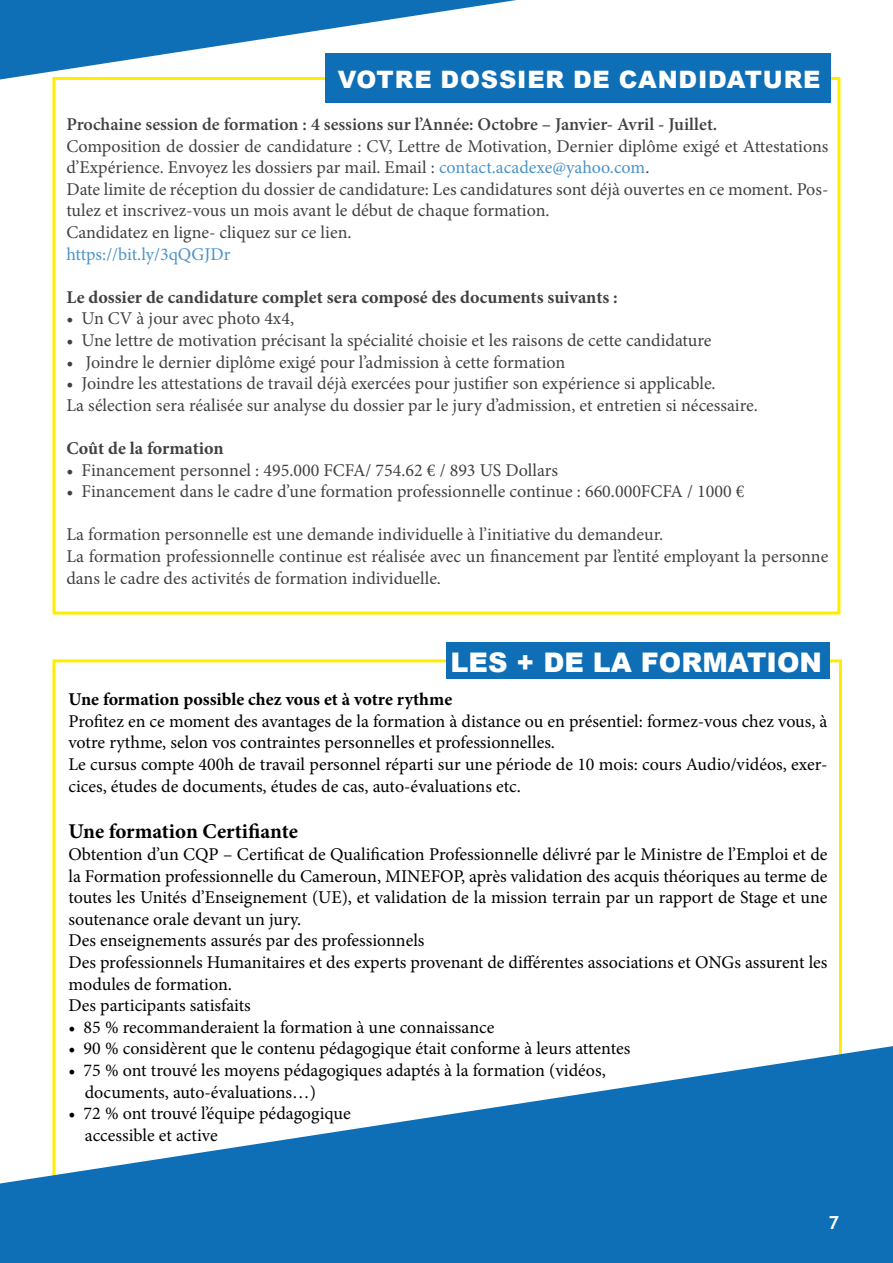
<style>
.page{position:relative;width:893px;height:1263px;background:#fff}
.page>*{position:absolute;margin:0;border:0;box-sizing:border-box;transform-origin:0 0}
.t1{font:900 27px "Arial";color:#fff}
.t2{font:900 24px "Arial";letter-spacing:.035em;color:#fff}
.t3{font:700 21px "Minion Pro";letter-spacing:-.005em;color:#000}
.t4{font:18px/21.6px "Minion Pro";color:#000}
.t5{font:700 18px "Minion Pro";color:#000}
.t6{font:600 18px "Minion Pro";color:#000}
.t7{font:18px "Minion Pro";color:#0e6eb6}
.t8{font:700 18px "Trebuchet MS";color:#fff}
.s1{color:#0e6eb6}
</style>
<div class="page">
<svg style="left:0;top:1046px;width:893px;height:217px;fill:#0e6eb6"></svg>
<div style="left:446px;top:642px;width:384px;height:37px;background:#0e6eb6"></div>
<div style="left:325px;top:54px;width:505px;height:49px;background:#0e6eb6"></div>
<svg style="left:0;top:0;width:517px;height:79px"></svg>
<h2 class="t2" style="left:338px;top:62px;width:484px">VOTRE DOSSIER DE CANDIDATURE</h2>
<p class="t6" style="left:66px;top:112px;width:652px">Prochaine session de formation : 4 sessions sur l’Année: Octobre – Janvier- Avril - Juillet.</p>
<p class="t4" style="left:66px;top:135px;width:764px">Composition de dossier de candidature : CV, Lettre de Motivation, Dernier diplôme exigé et Attestations d’Expérience. Envoyez les dossiers par mail. Email : <span class="s1">contact.acadexe@yahoo.com</span>.<br>Date limite de réception du dossier de candidature: Les candidatures sont déjà ouvertes en ce moment. Pos&shy;tulez et inscrivez-vous un mois avant le début de chaque formation.<br>Candidatez en ligne- cliquez sur ce lien.</p>
<p class="t7" style="left:66px;top:242px;width:165px">https://bit.ly/3qQGJDr</p>
<p class="t5" style="left:66px;top:284px;width:553px">Le dossier de candidature complet sera composé des documents suivants :</p>
<p class="t4" style="left:66px;top:308px;width:229px">• Un CV à jour avec photo 4x4,</p>
<p class="t4" style="left:66px;top:330px;width:647px">• Une lettre de motivation précisant la spécialité choisie et les raisons de cette candidature</p>
<p class="t4" style="left:66px;top:351px;width:501px">• Joindre le dernier diplôme exigé pour l’admission à cette formation</p>
<p class="t4" style="left:66px;top:373px;width:693px">• Joindre les attestations de travail déjà exercées pour justifier son expérience si applicable.<br>La sélection sera réalisée sur analyse du dossier par le jury d’admission, et entretien si nécessaire.</p>
<p class="t5" style="left:66px;top:436px;width:159px">Coût de la formation</p>
<p class="t4" style="left:66px;top:459px;width:493px">• Financement personnel : 495.000 FCFA/ 754.62 € / 893 US Dollars</p>
<p class="t4" style="left:66px;top:481px;width:680px">• Financement dans le cadre d’une formation professionnelle continue : 660.000FCFA / 1000 €</p>
<p class="t4" style="left:66px;top:524px;width:763px">La formation personnelle est une demande individuelle à l’initiative du demandeur.<br>La formation professionnelle continue est réalisée avec un financement par l’entité employant la personne dans le cadre des activités de formation individuelle.</p>
<h1 class="t1" style="left:451px;top:642px;width:373px">LES + DE LA FORMATION</h1>
<p class="t5" style="left:68px;top:687px;width:385px">Une formation possible chez vous et à votre rythme</p>
<p class="t4" style="left:68px;top:710px;width:761px">Profitez en ce moment des avantages de la formation à distance ou en présentiel: formez-vous chez vous, à votre rythme, selon vos contraintes personnelles et professionnelles.<br>Le cursus compte 400h de travail personnel réparti sur une période de 10 mois: cours Audio/vidéos, exer&shy;cices, études de documents, études de cas, auto-évaluations etc.</p>
<p class="t3" style="left:68px;top:817px;width:231px">Une formation Certifiante</p>
<p class="t4" style="left:68px;top:843px;width:761px">Obtention d’un CQP – Certificat de Qualification Professionnelle délivré par le Ministre de l’Emploi et de la Formation professionnelle du Cameroun, MINEFOP, après validation des acquis théoriques au terme de toutes les Unités d’Enseignement (UE), et validation de la mission terrain par un rapport de Stage et une soutenance orale devant un jury.<br>Des enseignements assurés par des professionnels<br>Des professionnels Humanitaires et des experts provenant de différentes associations et ONGs assurent les modules de formation.<br>Des participants satisfaits</p>
<p class="t4" style="left:68px;top:1016px;width:427px">• 85 % recommanderaient la formation à une connaissance</p>
<p class="t4" style="left:68px;top:1038px;width:563px">• 90 % considèrent que le contenu pédagogique était conforme à leurs attentes</p>
<p class="t4" style="left:85px;top:1059px;width:522px;text-indent:-16px">• 75 % ont trouvé les moyens pédagogiques adaptés à la formation (vidéos, documents, auto-évaluations…)</p>
<p class="t4" style="left:85px;top:1103px;width:267px;text-indent:-16px">• 72 % ont trouvé l’équipe pédagogique accessible et active</p>
<p class="t8" style="left:829px;top:1211px;width:12px">7</p>
</div>
